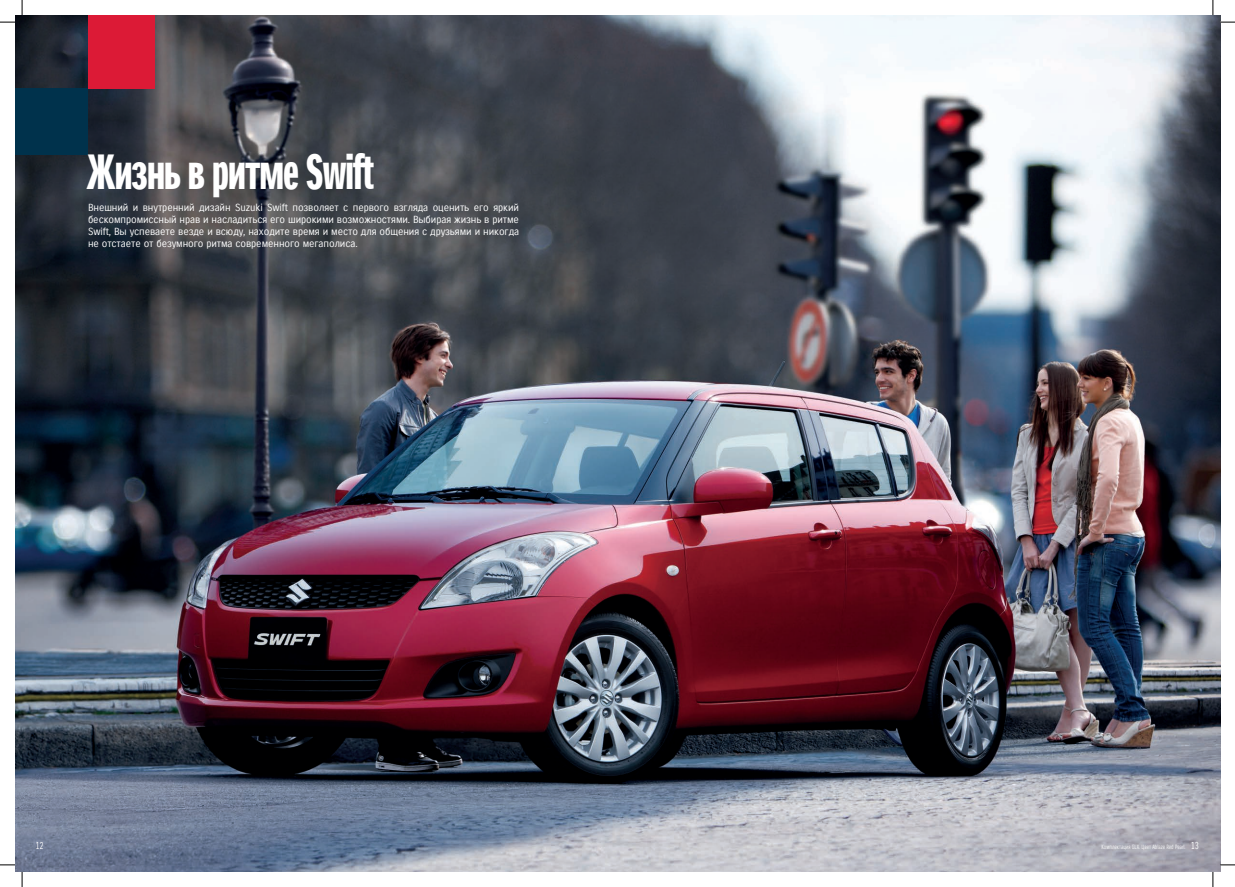
<style>
.page{position:relative;width:1235px;height:887px;background:#fff}
.page>*{position:absolute;margin:0;border:0;box-sizing:border-box;transform-origin:0 0}
.t1{font:48px "Suzuki PRO Headline";letter-spacing:-.025em;color:#fff;scale:.85 1}
.t2{font:10px/12px "Suzuki PRO Regular";letter-spacing:-.01em;color:#fff;text-align:justify}
.t3{font:10px "Suzuki PRO Regular";letter-spacing:-.01em;color:#fff;scale:.76 1}
.t4{font:6px "Suzuki PRO Regular";color:#fff;scale:.75 1}
</style>
<div class="page">
<img style="left:15px;top:15px;width:1205px;height:856px">
<div style="left:15px;top:88px;width:73px;height:66px;background:#00324c"></div>
<div style="left:88px;top:15px;width:66px;height:73px;background:#dc1a36"></div>
<svg style="left:0;top:21px;width:15px;height:2px"></svg>
<svg style="left:1220px;top:21px;width:15px;height:2px"></svg>
<svg style="left:0;top:864px;width:15px;height:1px"></svg>
<svg style="left:1220px;top:863px;width:15px;height:2px"></svg>
<svg style="left:21px;top:0;width:2px;height:15px"></svg>
<svg style="left:21px;top:871px;width:2px;height:15px"></svg>
<svg style="left:1212px;top:0;width:1px;height:15px"></svg>
<svg style="left:1212px;top:871px;width:1px;height:15px"></svg>
<h1 class="t1" style="left:86px;top:143px;width:340px">Жизнь в ритме Swift</h1>
<p class="t2" style="left:88px;top:201px;width:433px">Внешний и внутренний дизайн Suzuki Swift позволяет с первого взгляда оценить его яркий бескомпромиссный нрав и насладиться его широкими возможностями. Выбирая жизнь в ритме Swift, Вы успеваете везде и всюду, находите время и место для общения с друзьями и никогда не отстаете от безумного ритма современного мегаполиса.</p>
<p class="t3" style="left:35px;top:839px;width:12px">12</p>
<p class="t3" style="left:1191px;top:839px;width:12px">13</p>
<p class="t4" style="left:1101px;top:843px;width:114px">Комплектация GLX. Цвет Ablaze Red Pearl.</p>
</div>
